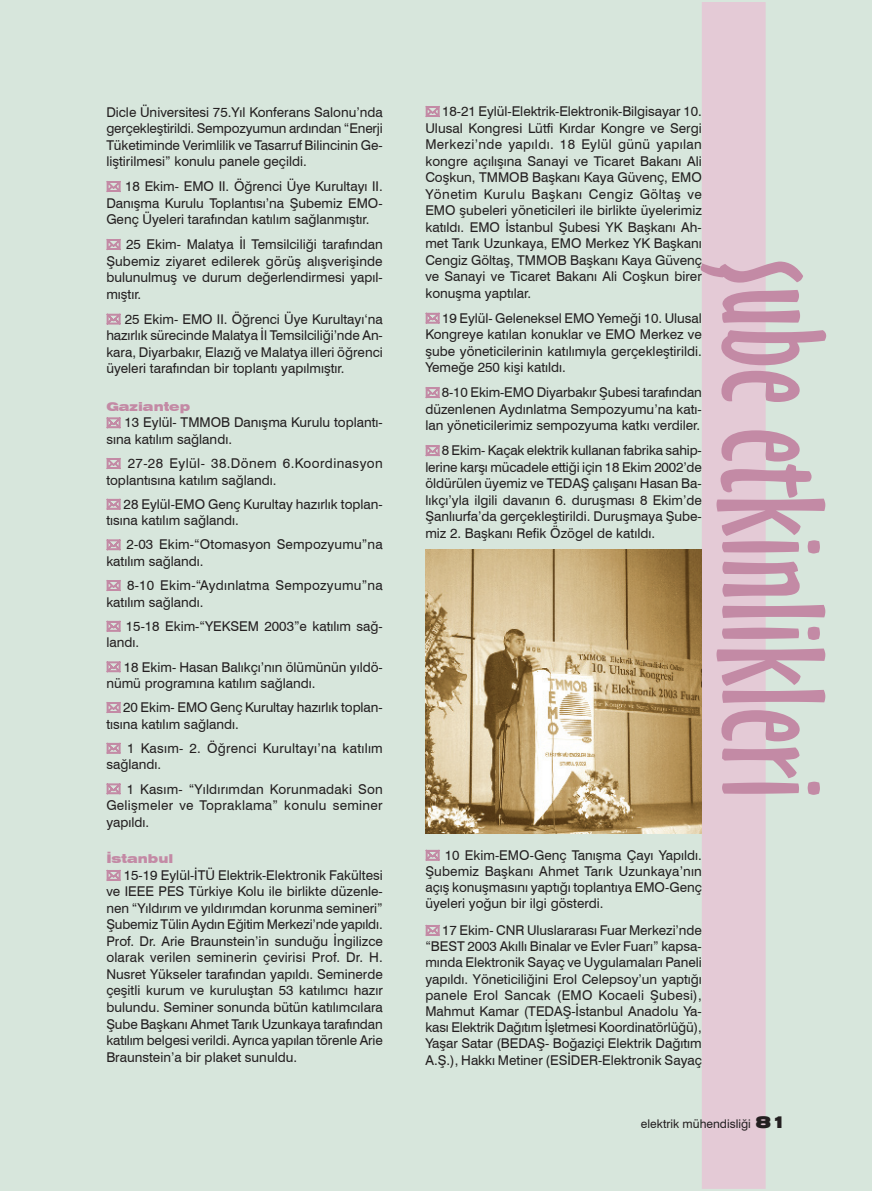
<style>
.page{position:relative;width:872px;height:1191px;background:#d7e6dc}
.page>*{position:absolute;margin:0;border:0;box-sizing:border-box;transform-origin:0 0}
.t1{font:135px "Oz Handicraft BT";color:#c38aa5}
.Paragraph_Style_Body{font:13.5px/16.5px "Swiss 721 BT";color:#231f20;text-align:justify}
.Paragraph_Style_Body-2{font:13.5px/16.5px "Swiss 721 BT";letter-spacing:.02em;color:#231f20}
.t2{font:12px "Swiss 721 BT";color:#231f20}
.Paragraph_Style_Subhead1{font:900 expanded 12px "Swiss 721 BT";color:#c38aa5}
.s1{font-weight:900;font-stretch:expanded;font-size:16.5px}
</style>
<div class="page">
<div style="left:702px;top:3px;width:63px;height:1185px;background:#e4cad6"></div>
<svg style="left:106px;top:181px;width:15px;height:11px"></svg>
<svg style="left:106px;top:239px;width:15px;height:11px"></svg>
<svg style="left:106px;top:313px;width:15px;height:12px"></svg>
<svg style="left:106px;top:417px;width:15px;height:12px"></svg>
<svg style="left:106px;top:458px;width:15px;height:11px"></svg>
<svg style="left:106px;top:498px;width:15px;height:12px"></svg>
<svg style="left:106px;top:539px;width:15px;height:12px"></svg>
<svg style="left:106px;top:580px;width:15px;height:11px"></svg>
<svg style="left:106px;top:620px;width:15px;height:12px"></svg>
<svg style="left:106px;top:661px;width:15px;height:12px"></svg>
<svg style="left:106px;top:702px;width:15px;height:11px"></svg>
<svg style="left:106px;top:742px;width:15px;height:12px"></svg>
<svg style="left:106px;top:783px;width:15px;height:12px"></svg>
<svg style="left:106px;top:869px;width:15px;height:12px"></svg>
<svg style="left:425px;top:106px;width:15px;height:11px"></svg>
<svg style="left:425px;top:312px;width:15px;height:12px"></svg>
<svg style="left:425px;top:387px;width:15px;height:12px"></svg>
<svg style="left:425px;top:445px;width:15px;height:12px"></svg>
<img style="left:425px;top:549px;width:277px;height:284px">
<svg style="left:425px;top:849px;width:15px;height:12px"></svg>
<svg style="left:425px;top:924px;width:15px;height:12px"></svg>
<p class="Paragraph_Style_Body" style="left:106px;top:103px;width:278px">Dicle Üniversitesi 75.Yıl Konferans Salonu’nda gerçekleştirildi. Sempozyumun ardından “Enerji Tüketiminde Verimlilik ve Tasarruf Bilincinin Ge&shy;liştirilmesi” konulu panele geçildi.</p>
<p class="Paragraph_Style_Body" style="left:106px;top:178px;width:278px;text-indent:19px">18 Ekim- EMO II. Öğrenci Üye Kurultayı II.<br>Danışma Kurulu Toplantısı’na Şubemiz EMO-Genç Üyeleri tarafından katılım sağlanmıştır.</p>
<p class="Paragraph_Style_Body" style="left:106px;top:236px;width:278px;text-indent:20px">25 Ekim- Malatya İl Temsilciliği tarafından Şubemiz ziyaret edilerek görüş alışverişinde bulunulmuş ve durum değerlendirmesi yapıl&shy;mıştır.</p>
<p class="Paragraph_Style_Body" style="left:106px;top:310px;width:278px;text-indent:18px">25 Ekim- EMO II. Öğrenci Üye Kurultayı‘na hazırlık sürecinde Malatya İl Temsilciliği’nde An&shy;kara, Diyarbakır, Elazığ ve Malatya illeri öğrenci üyeleri tarafından bir toplantı yapılmıştır.</p>
<p class="Paragraph_Style_Subhead1" style="left:106px;top:399px;width:85px">Gaziantep</p>
<p class="Paragraph_Style_Body" style="left:106px;top:414px;width:278px;text-indent:18px">13 Eylül- TMMOB Danışma Kurulu toplantı&shy;sına katılım sağlandı.</p>
<p class="Paragraph_Style_Body" style="left:106px;top:455px;width:278px;text-indent:21px">27-28 Eylül- 38.Dönem 6.Koordinasyon toplantısına katılım sağlandı.</p>
<p class="Paragraph_Style_Body" style="left:106px;top:495px;width:278px;text-indent:17px">28 Eylül-EMO Genç Kurultay hazırlık toplan&shy;tısına katılım sağlandı.</p>
<p class="Paragraph_Style_Body" style="left:106px;top:536px;width:278px;text-indent:20px">2-03 Ekim-“Otomasyon Sempozyumu”na katılım sağlandı.</p>
<p class="Paragraph_Style_Body-2" style="left:106px;top:577px;width:278px;text-indent:21px">8-10 Ekim-“Aydınlatma Sempozyumu”na katılım sağlandı.</p>
<p class="Paragraph_Style_Body" style="left:106px;top:617px;width:278px;text-indent:20px">15-18 Ekim-“YEKSEM 2003”e katılım sağ&shy;landı.</p>
<p class="Paragraph_Style_Body" style="left:106px;top:658px;width:278px;text-indent:17px">18 Ekim- Hasan Balıkçı’nın ölümünün yıldö&shy;nümü programına katılım sağlandı.</p>
<p class="Paragraph_Style_Body" style="left:106px;top:699px;width:278px;text-indent:17px">20 Ekim- EMO Genç Kurultay hazırlık toplan&shy;tısına katılım sağlandı.</p>
<p class="Paragraph_Style_Body-2" style="left:106px;top:739px;width:278px;text-indent:21px">1 Kasım- 2. Öğrenci Kurultayı’na katılım sağlandı.</p>
<p class="Paragraph_Style_Body" style="left:106px;top:780px;width:278px;text-indent:21px">1 Kasım- “Yıldırımdan Korunmadaki Son Gelişmeler ve Topraklama” konulu seminer yapıldı.</p>
<p class="Paragraph_Style_Subhead1" style="left:106px;top:852px;width:68px">İstanbul</p>
<p class="Paragraph_Style_Body" style="left:106px;top:866px;width:278px;text-indent:17px">15-19 Eylül-İTÜ Elektrik-Elektronik Fakültesi ve IEEE PES Türkiye Kolu ile birlikte düzenle&shy;nen “Yıldırım ve yıldırımdan korunma semineri” Şubemiz Tülin Aydın Eğitim Merkezi’nde yapıldı.<br>Prof. Dr. Arie Braunstein’in sunduğu İngilizce olarak verilen seminerin çevirisi Prof. Dr. H.<br>Nusret Yükseler tarafından yapıldı. Seminerde çeşitli kurum ve kuruluştan 53 katılımcı hazır bulundu. Seminer sonunda bütün katılımcılara Şube Başkanı Ahmet Tarık Uzunkaya tarafından katılım belgesi verildi. Ayrıca yapılan törenle Arie Braunstein’a bir plaket sunuldu.</p>
<p class="Paragraph_Style_Body" style="left:425px;top:103px;width:278px;text-indent:17px">18-21 Eylül-Elektrik-Elektronik-Bilgisayar 10.<br>Ulusal Kongresi Lütfi Kırdar Kongre ve Sergi Merkezi’nde yapıldı. 18 Eylül günü yapılan kongre açılışına Sanayi ve Ticaret Bakanı Ali Coşkun, TMMOB Başkanı Kaya Güvenç, EMO Yönetim Kurulu Başkanı Cengiz Göltaş ve EMO şubeleri yöneticileri ile birlikte üyelerimiz katıldı. EMO İstanbul Şubesi YK Başkanı Ah&shy;met Tarık Uzunkaya, EMO Merkez YK Başkanı Cengiz Göltaş, TMMOB Başkanı Kaya Güvenç ve Sanayi ve Ticaret Bakanı Ali Coşkun birer konuşma yaptılar.</p>
<p class="Paragraph_Style_Body" style="left:425px;top:309px;width:278px;text-indent:17px">19 Eylül- Geleneksel EMO Yemeği 10. Ulusal Kongreye katılan konuklar ve EMO Merkez ve şube yöneticilerinin katılımıyla gerçekleştirildi.<br>Yemeğe 250 kişi katıldı.</p>
<p class="Paragraph_Style_Body" style="left:425px;top:384px;width:278px;text-indent:17px">8-10 Ekim-EMO Diyarbakır Şubesi tarafından düzenlenen Aydınlatma Sempozyumu’na katı&shy;lan yöneticilerimiz sempozyuma katkı verdiler.</p>
<p class="Paragraph_Style_Body" style="left:425px;top:442px;width:278px;text-indent:16px">8 Ekim- Kaçak elektrik kullanan fabrika sahip&shy;lerine karşı mücadele ettiği için 18 Ekim 2002’de öldürülen üyemiz ve TEDAŞ çalışanı Hasan Ba&shy;lıkçı’yla ilgili davanın 6. duruşması 8 Ekim’de Şanlıurfa’da gerçekleştirildi. Duruşmaya Şube&shy;miz 2. Başkanı Refik Özögel de katıldı.</p>
<h1 class="t1" style="left:850px;top:259px;width:541px;rotate:90deg">şube etkinlikleri</h1>
<p class="Paragraph_Style_Body" style="left:425px;top:846px;width:278px;text-indent:19px">10 Ekim-EMO-Genç Tanışma Çayı Yapıldı.<br>Şubemiz Başkanı Ahmet Tarık Uzunkaya’nın açış konuşmasını yaptığı toplantıya EMO-Genç üyeleri yoğun bir ilgi gösterdi.</p>
<p class="Paragraph_Style_Body" style="left:425px;top:922px;width:278px;text-indent:17px">17 Ekim- CNR Uluslararası Fuar Merkezi’nde “BEST 2003 Akıllı Binalar ve Evler Fuarı” kapsa&shy;mında Elektronik Sayaç ve Uygulamaları Paneli yapıldı. Yöneticiliğini Erol Celepsoy’un yaptığı panele Erol Sancak (EMO Kocaeli Şubesi), Mahmut Kamar (TEDAŞ-İstanbul Anadolu Ya&shy;kası Elektrik Dağıtım İşletmesi Koordinatörlüğü), Yaşar Satar (BEDAŞ- Boğaziçi Elektrik Dağıtım A.Ş.), Hakkı Metiner (ESİDER-Elektronik Sayaç</p>
<p class="t2" style="left:641px;top:1116px;width:147px">elektrik mühendisliği <span class="s1">81</span></p>
</div>
